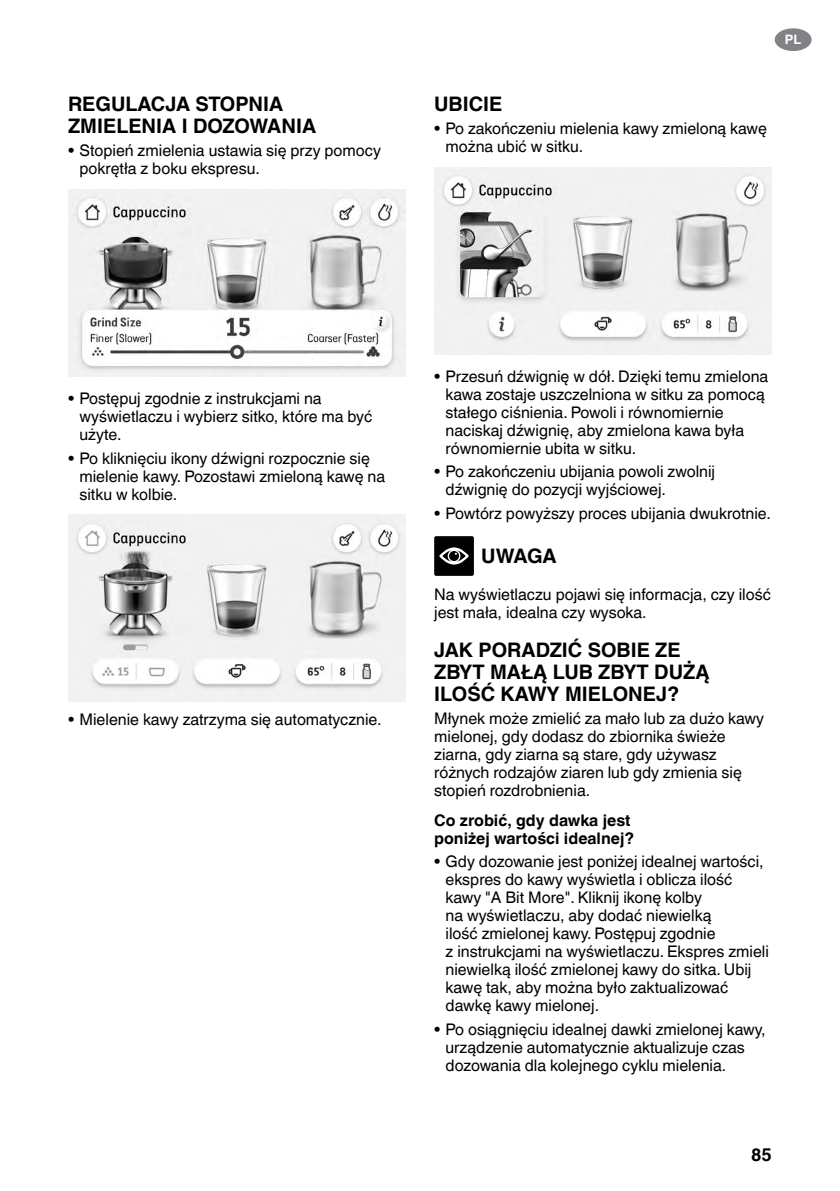
<style>
.page{position:relative;width:840px;height:1191px;background:#fff}
.page>*{position:absolute;margin:0;border:0;box-sizing:border-box;transform-origin:0 0}
.t1{font:700 20px/22px "Helvetica World";color:#000}
.t2{font:700 18px "Helvetica World";color:#000}
.t3{font:16px/18px "Helvetica World";color:#000}
.t4{font:700 16px/18px "Helvetica World";color:#000}
.t5{font:700 13px "Helvetica World";color:#fff}
</style>
<div class="page">
<div style="left:774px;top:28px;width:37px;height:23px;background:#808285;border-radius:50%"></div>
<img style="left:68px;top:189px;width:337px;height:187px">
<img style="left:68px;top:514px;width:337px;height:187px">
<img style="left:434px;top:167px;width:337px;height:187px">
<div style="left:434px;top:536px;width:39px;height:40px;background:#000;border-radius:2px"></div>
<svg style="left:439px;top:547px;width:29px;height:17px"></svg>
<p class="t1" style="left:68px;top:93px;width:249px">REGULACJA STOPNIA<br>ZMIELENIA I DOZOWANIA</p>
<p class="t3" style="left:79px;top:142px;width:303px;text-indent:-11px">• Stopień zmielenia ustawia się przy pomocy pokrętła z boku ekspresu.</p>
<p class="t5" style="left:784px;top:32px;width:18px">PL</p>
<p class="t1" style="left:434px;top:93px;width:70px">UBICIE</p>
<p class="t3" style="left:445px;top:120px;width:323px;text-indent:-11px">• Po zakończeniu mielenia kawy zmieloną kawę można ubić w sitku.</p>
<p class="t3" style="left:79px;top:390px;width:294px;text-indent:-11px">• Postępuj zgodnie z instrukcjami na wyświetlaczu i wybierz sitko, które ma być użyte.</p>
<p class="t3" style="left:79px;top:449px;width:307px;text-indent:-11px">• Po kliknięciu ikony dźwigni rozpocznie się mielenie kawy. Pozostawi zmieloną kawę na sitku w kolbie.</p>
<p class="t3" style="left:68px;top:711px;width:315px">• Mielenie kawy zatrzyma się automatycznie.</p>
<p class="t3" style="left:445px;top:367px;width:324px;text-indent:-11px">• Przesuń dźwignię w dół. Dzięki temu zmielona kawa zostaje uszczelniona w sitku za pomocą stałego ciśnienia. Powoli i równomiernie naciskaj dźwignię, aby zmielona kawa była równomiernie ubita w sitku.</p>
<p class="t3" style="left:445px;top:463px;width:271px;text-indent:-11px">• Po zakończeniu ubijania powoli zwolnij dźwignię do pozycji wyjściowej.</p>
<p class="t3" style="left:434px;top:504px;width:338px">• Powtórz powyższy proces ubijania dwukrotnie.</p>
<p class="t1" style="left:481px;top:545px;width:77px">UWAGA</p>
<p class="t3" style="left:434px;top:585px;width:338px">Na wyświetlaczu pojawi się informacja, czy ilość jest mała, idealna czy wysoka.</p>
<p class="t1" style="left:434px;top:638px;width:277px">JAK PORADZIĆ SOBIE ZE<br>ZBYT MAŁĄ LUB ZBYT DUŻĄ<br>ILOŚĆ KAWY MIELONEJ?</p>
<p class="t3" style="left:434px;top:709px;width:331px">Młynek może zmielić za mało lub za dużo kawy mielonej, gdy dodasz do zbiornika świeże ziarna, gdy ziarna są stare, gdy używasz różnych rodzajów ziaren lub gdy zmienia się stopień rozdrobnienia.</p>
<p class="t4" style="left:434px;top:811px;width:201px">Co zrobić, gdy dawka jest poniżej wartości idealnej?</p>
<p class="t3" style="left:445px;top:852px;width:325px;text-indent:-11px">• Gdy dozowanie jest poniżej idealnej wartości, ekspres do kawy wyświetla i oblicza ilość kawy "A Bit More". Kliknij ikonę kolby<br>na wyświetlaczu, aby dodać niewielką<br>ilość zmielonej kawy. Postępuj zgodnie<br>z instrukcjami na wyświetlaczu. Ekspres zmieli niewielką ilość zmielonej kawy do sitka. Ubij kawę tak, aby można było zaktualizować dawkę kawy mielonej.</p>
<p class="t3" style="left:445px;top:1020px;width:321px;text-indent:-11px">• Po osiągnięciu idealnej dawki zmielonej kawy, urządzenie automatycznie aktualizuje czas dozowania dla kolejnego cyklu mielenia.</p>
<p class="t2" style="left:750px;top:1143px;width:22px">85</p>
</div>
